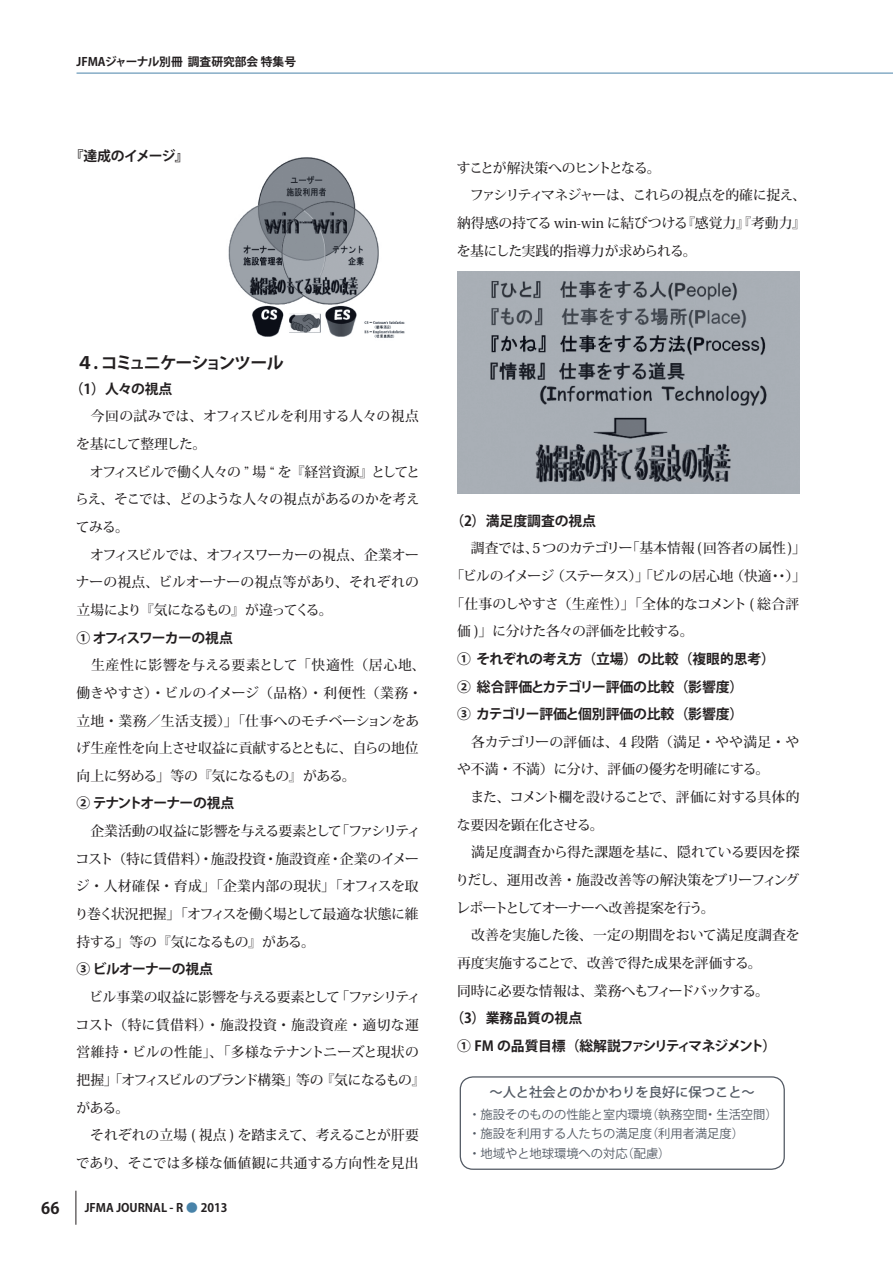
<style>
.page{position:relative;width:893px;height:1263px;background:#fff}
.page>*{position:absolute;margin:0;border:0;box-sizing:border-box;transform-origin:0 0}
.t1{font:700 16.95px "Koz Go Pro";letter-spacing:-.08em;color:#231f20}
.t2{font:700 15.9px "Koz Go Pro";color:#231f20}
.t3{font:500 13.8px/27.6px "Koz Min Pro";letter-spacing:-.015em;color:#231f20}
.t4{font:700 13.8px "Koz Go Pro";letter-spacing:-.01em;color:#231f20}
.t5{font:500 13.8px "Koz Min Pro";letter-spacing:.01em;color:#231f20}
.t6{font:500 13.8px "Koz Min Pro";letter-spacing:-.055em;color:#231f20}
.t7{font:500 13.8px "Koz Min Pro";letter-spacing:-.04em;color:#231f20}
.t8{font:700 13.8px "Koz Go Pro";letter-spacing:-.07em;color:#231f20}
.t9{font:500 13.8px "Koz Min Pro";letter-spacing:-.045em;color:#231f20}
.t10{font:700 13.8px "Koz Go Pro";letter-spacing:-.06em;color:#231f20}
.t11{font:500 13.2px "Koz Go Pro";color:#525963}
.t12{font:12.3px/19.4px "Koz Go Pro";color:#525963}
.t13{font:700 11.7px "Koz Go Pro";color:#231f20}
.s1{font-family:"Koz Go Pro";font-weight:700}
.s2{color:#4883a9}
</style>
<div class="page">
<hr style="left:76px;top:1191px;width:1px;height:34px;background:#231f20">
<hr style="left:77px;top:73px;width:816px;height:1px;background:#4883a9">
<img style="left:457px;top:271px;width:342px;height:222px">
<img style="left:228px;top:157px;width:177px;height:181px">
<svg style="left:228px;top:157px;width:47px;height:25px"></svg>
<div style="left:460px;top:1076px;width:325px;height:94px;border:1px solid #525963;border-radius:13px"></div>
<p class="t13" style="left:77px;top:54px;width:221px">JFMAジャーナル別冊 調査研究部会 特集号</p>
<p class="t10" style="left:70px;top:147px;width:120px">『達成のイメージ』</p>
<p class="t3" style="left:457px;top:153px;width:351px">すことが解決策へのヒントとなる。<br>　ファシリティマネジャーは、これらの視点を的確に捉え、納得感の持てる win-win に結びつける『感覚力』『考動力』を基にした実践的指導力が求められる。</p>
<p class="t1" style="left:77px;top:352px;width:209px">４. コミュニケーションツール</p>
<p class="t3" style="left:75px;top:374px;width:352px;text-indent:-5px"><span class="s1">（1）人々の視点<br></span>　今回の試みでは、オフィスビルを利用する人々の視点を基にして整理した。<br>　オフィスビルで働く人々の ” 場 “ を『経営資源』としてとらえ、そこでは、どのような人々の視点があるのかを考えてみる。<br>　オフィスビルでは、オフィスワーカーの視点、企業オーナーの視点、ビルオーナーの視点等があり、それぞれの立場により『気になるもの』が違ってくる。<br><span class="s1">① オフィスワーカーの視点<br></span>　生産性に影響を与える要素として「快適性（居心地、働きやすさ）・ビルのイメージ（品格）・利便性（業務・立地・業務／生活支援）」「仕事へのモチベーションをあげ生産性を向上させ収益に貢献するとともに、自らの地位向上に努める」等の『気になるもの』がある。<br><span class="s1">② テナントオーナーの視点<br></span>　企業活動の収益に影響を与える要素として「ファシリティコスト（特に賃借料）・施設投資・施設資産・企業のイメージ・人材確保・育成」「企業内部の現状」「オフィスを取り巻く状況把握」「オフィスを働く場として最適な状態に維持する」等の『気になるもの』がある。<br><span class="s1">③ ビルオーナーの視点<br></span>　ビル事業の収益に影響を与える要素として「ファシリティコスト（特に賃借料）・施設投資・施設資産・適切な運営維持・ビルの性能」、「多様なテナントニーズと現状の把握」「オフィスビルのブランド構築」等の『気になるもの』がある。<br>　それぞれの立場 ( 視点 ) を踏まえて、考えることが肝要であり、そこでは多様な価値観に共通する方向性を見出</p>
<p class="t2" style="left:41px;top:1198px;width:20px">66</p>
<p class="t13" style="left:85px;top:1200px;width:144px">JFMA JOURNAL - R <span class="s2">●</span> 2013</p>
<p class="t4" style="left:450px;top:512px;width:147px">（2）満足度調査の視点</p>
<p class="t3" style="left:457px;top:534px;width:350px">　調査では、5 つのカテゴリー「基本情報 ( 回答者の属性 )」</p>
<p class="t7" style="left:450px;top:566px;width:357px">「ビルのイメージ（ステータス）」「ビルの居心地（快適・・）」</p>
<p class="t5" style="left:450px;top:594px;width:350px">「仕事のしやすさ（生産性）」「全体的なコメント ( 総合評</p>
<p class="t3" style="left:457px;top:617px;width:238px">価 )」に分けた各々の評価を比較する。</p>
<p class="t4" style="left:457px;top:650px;width:319px">① それぞれの考え方（立場）の比較（複眼的思考）</p>
<p class="t4" style="left:457px;top:677px;width:288px">② 総合評価とカテゴリー評価の比較（影響度）</p>
<p class="t4" style="left:457px;top:705px;width:288px">③ カテゴリー評価と個別評価の比較（影響度）</p>
<p class="t5" style="left:457px;top:732px;width:344px">　各カテゴリーの評価は、4 段階（満足・やや満足・や</p>
<p class="t3" style="left:457px;top:755px;width:314px">や不満・不満）に分け、評価の優劣を明確にする。</p>
<p class="t6" style="left:457px;top:787px;width:344px">　また、コメント欄を設けることで、評価に対する具体的</p>
<p class="t3" style="left:457px;top:810px;width:148px">な要因を顕在化させる。</p>
<p class="t3" style="left:457px;top:838px;width:344px">　満足度調査から得た課題を基に、隠れている要因を探</p>
<p class="t3" style="left:455px;top:865px;width:345px">りだし、運用改善・施設改善等の解決策をブリーフィング</p>
<p class="t9" style="left:456px;top:898px;width:260px">レポートとしてオーナーへ改善提案を行う。</p>
<p class="t3" style="left:457px;top:921px;width:344px">　改善を実施した後、一定の期間をおいて満足度調査を</p>
<p class="t3" style="left:457px;top:948px;width:306px">再度実施することで、改善で得た成果を評価する。</p>
<p class="t6" style="left:457px;top:980px;width:313px">同時に必要な情報は、業務へもフィードバックする。</p>
<p class="t4" style="left:450px;top:1009px;width:133px">（3）業務品質の視点</p>
<p class="t8" style="left:457px;top:1037px;width:321px">① FM の品質目標（総解説ファシリティマネジメント）</p>
<p class="t11" style="left:489px;top:1083px;width:266px">〜人と社会とのかかわりを良好に保つこと〜</p>
<p class="t12" style="left:468px;top:1105px;width:311px">・ 施設そのものの性能と室内環境（執務空間・生活空間）・ 施設を利用する人たちの満足度（利用者満足度）<br>・ 地域やと地球環境への対応（配慮）</p>
</div>
